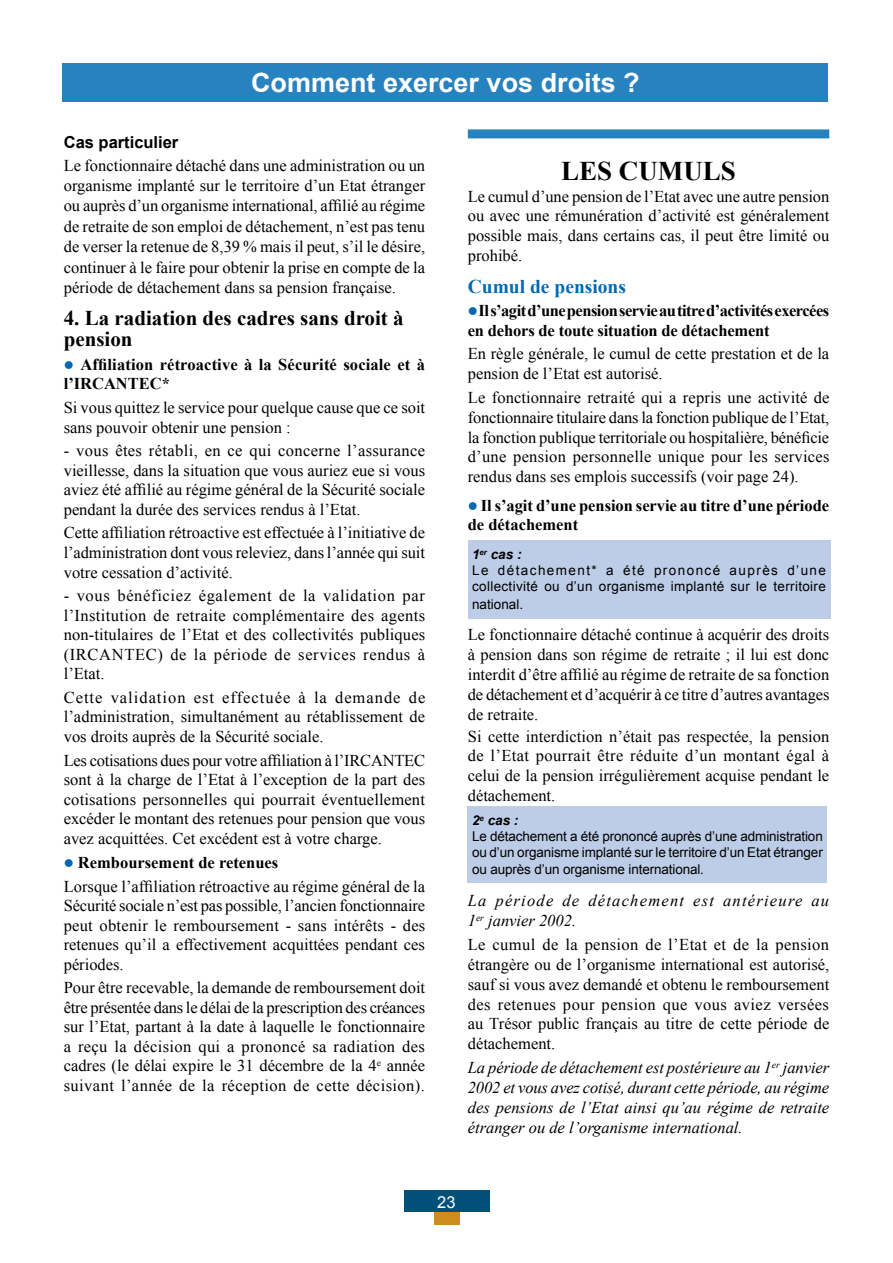
<style>
.page{position:relative;width:893px;height:1263px;background:#fff}
.page>*{position:absolute;margin:0;border:0;box-sizing:border-box;transform-origin:0 0}
.t1{font:700 27px "Times New Roman";color:#000}
.t2{font:700 26.4px "Arial";color:#fff}
.t3{font:700 21px/21px "Times New Roman";color:#000}
.t4{font:700 19.5px "Times New Roman";color:#0069b2}
.t5{font:16.5px/19.5px "Times New Roman";color:#000;text-align:justify}
.t6{font:italic 16.5px/19.8px "Times New Roman";color:#000;text-align:justify}
.t7{font:700 16.5px/19.8px "Times New Roman";letter-spacing:-.005em;color:#000}
.t8{font:700 16.5px/19.8px "Times New Roman";letter-spacing:-.03em;color:#000}
.t9{font:italic 16.5px/19.8px "Times New Roman";letter-spacing:.075em;color:#000}
.t10{font:700 16.5px "Arial";color:#000}
.t11{font:16.5px "Arial";color:#fff}
.t12{font:13.5px/16.2px "Arial";letter-spacing:-.01em;color:#000}
.t13{font:13.5px/16.2px "Arial";letter-spacing:.025em;color:#000}
.s1{color:#0069b2}
.s2{font-weight:700}
.s3{font-weight:700;font-style:italic}
</style>
<div class="page">
<div style="left:404px;top:1191px;width:85px;height:21px;background:#00507a"></div>
<div style="left:434px;top:1212px;width:25px;height:13px;background:#ce8c1e"></div>
<div style="left:63px;top:63px;width:765px;height:39px;background:#2782c0"></div>
<div style="left:468px;top:129px;width:361px;height:9px;background:#2782c0"></div>
<div style="left:468px;top:540px;width:362px;height:78px;background:#bdcde7"></div>
<div style="left:468px;top:806px;width:359px;height:76px;background:#bdcde7"></div>
<h2 class="t2" style="left:251px;top:66px;width:390px">Comment exercer vos droits ?</h2>
<p class="t10" style="left:64px;top:131px;width:116px">Cas particulier</p>
<p class="t5" style="left:64px;top:155px;width:363px;line-height:20.4px">Le fonctionnaire détaché dans une administration ou un organisme implanté sur le territoire d’un Etat étranger ou auprès d’un organisme international, affilié au régime de retraite de son emploi de détachement, n’est pas tenu de verser la retenue de 8,39 % mais il peut, s’il le désire, continuer à le faire pour obtenir la prise en compte de la période de détachement dans sa pension française.</p>
<p class="t3" style="left:64px;top:306px;width:341px">4. La radiation des cadres sans droit à pension</p>
<p class="t7" style="left:64px;top:354px;width:363px"><span class="s1">●</span> Affiliation rétroactive à la Sécurité sociale et à l’IRCANTEC*</p>
<p class="t5" style="left:64px;top:398px;width:363px">Si vous quittez le service pour quelque cause que ce soit sans pouvoir obtenir une pension :</p>
<p class="t5" style="left:64px;top:441px;width:363px">- vous êtes rétabli, en ce qui concerne l’assurance vieillesse, dans la situation que vous auriez eue si vous aviez été affilié au régime général de la Sécurité sociale pendant la durée des services rendus à l’Etat.</p>
<p class="t5" style="left:64px;top:523px;width:363px">Cette affiliation rétroactive est effectuée à l’initiative de l’administration dont vous releviez, dans l’année qui suit votre cessation d’activité.</p>
<p class="t5" style="left:64px;top:586px;width:363px">- vous bénéficiez également de la validation par l’Institution de retraite complémentaire des agents non-titulaires de l’Etat et des collectivités publiques (IRCANTEC) de la période de services rendus à l’Etat.</p>
<p class="t5" style="left:64px;top:687px;width:363px">Cette validation est effectuée à la demande de l’administration, simultanément au rétablissement de vos droits auprès de la Sécurité sociale.</p>
<p class="t5" style="left:64px;top:750px;width:363px">Les cotisations dues pour votre affiliation à l’IRCANTEC sont à la charge de l’Etat à l’exception de la part des cotisations personnelles qui pourrait éventuellement excéder le montant des retenues pour pension que vous avez acquittées. Cet excédent est à votre charge.</p>
<p class="t5" style="left:64px;top:850px;width:363px;line-height:23.7px"><span class="s1">●</span> <span class="s2">Remboursement de retenues<br></span>Lorsque l’affiliation rétroactive au régime général de la</p>
<p class="t5" style="left:64px;top:896px;width:363px">Sécurité sociale n’est pas possible, l’ancien fonctionnaire peut obtenir le remboursement - sans intérêts - des retenues qu’il a effectivement acquittées pendant ces périodes.</p>
<p class="t5" style="left:64px;top:978px;width:363px">Pour être recevable, la demande de remboursement doit être présentée dans le délai de la prescription des créances sur l’Etat, partant à la date à laquelle le fonctionnaire a reçu la décision qui a prononcé sa radiation des cadres (le délai expire le 31 décembre de la 4<sup>e</sup> année suivant l’année de la réception de cette décision).</p>
<h1 class="t1" style="left:561px;top:153px;width:176px">LES CUMULS</h1>
<p class="t5" style="left:468px;top:186px;width:363px">Le cumul d’une pension de l’Etat avec une autre pension ou avec une rémunération d’activité est généralement possible mais, dans certains cas, il peut être limité ou prohibé.</p>
<p class="t4" style="left:468px;top:273px;width:160px">Cumul de pensions</p>
<p class="t8" style="left:468px;top:300px;width:363px"><span class="s1">●</span>Il s’agit d’une pension servie au titre d’activités exercées en dehors de toute situation de détachement</p>
<p class="t5" style="left:468px;top:344px;width:363px">En règle générale, le cumul de cette prestation et de la pension de l’Etat est autorisé.</p>
<p class="t5" style="left:468px;top:387px;width:363px">Le fonctionnaire retraité qui a repris une activité de fonctionnaire titulaire dans la fonction publique de l’Etat, la fonction publique territoriale ou hospitalière, bénéficie d’une pension personnelle unique pour les services rendus dans ses emplois successifs (voir page 24).</p>
<p class="t7" style="left:468px;top:495px;width:363px"><span class="s1">●</span> Il s’agit d’une pension servie au titre d’une période de détachement</p>
<p class="t13" style="left:472px;top:546px;width:355px"><span class="s3">1</span><sup>er</sup> <span class="s3">cas :<br></span>Le détachement* a été prononcé auprès d’une collectivité ou d’un organisme implanté sur le territoire</p>
<p class="t12" style="left:472px;top:597px;width:53px">national.</p>
<p class="t5" style="left:468px;top:625px;width:363px">Le fonctionnaire détaché continue à acquérir des droits à pension dans son régime de retraite ; il lui est donc interdit d’être affilié au régime de retraite de sa fonction de détachement et d’acquérir à ce titre d’autres avantages de retraite.</p>
<p class="t5" style="left:468px;top:726px;width:363px">Si cette interdiction n’était pas respectée, la pension de l’Etat pourrait être réduite d’un montant égal à celui de la pension irrégulièrement acquise pendant le détachement.</p>
<p class="t12" style="left:472px;top:812px;width:352px"><span class="s3">2</span><sup>e</sup> <span class="s3">cas :<br></span>Le détachement a été prononcé auprès d’une administration ou d’un organisme implanté sur le territoire d’un Etat étranger ou auprès d’un organisme international.</p>
<p class="t9" style="left:468px;top:890px;width:363px">La période de détachement est antérieure au<br>1<sup>er</sup> janvier 2002.</p>
<p class="t5" style="left:468px;top:934px;width:363px">Le cumul de la pension de l’Etat et de la pension étrangère ou de l’organisme international est autorisé, sauf si vous avez demandé et obtenu le remboursement des retenues pour pension que vous aviez versées au Trésor public français au titre de cette période de détachement.</p>
<p class="t6" style="left:468px;top:1057px;width:363px">La période de détachement est postérieure au 1<sup>er</sup> janvier 2002 et vous avez cotisé, durant cette période, au régime des pensions de l’Etat ainsi qu’au régime de retraite étranger ou de l’organisme international.</p>
<p class="t11" style="left:437px;top:1191px;width:20px">23</p>
</div>
